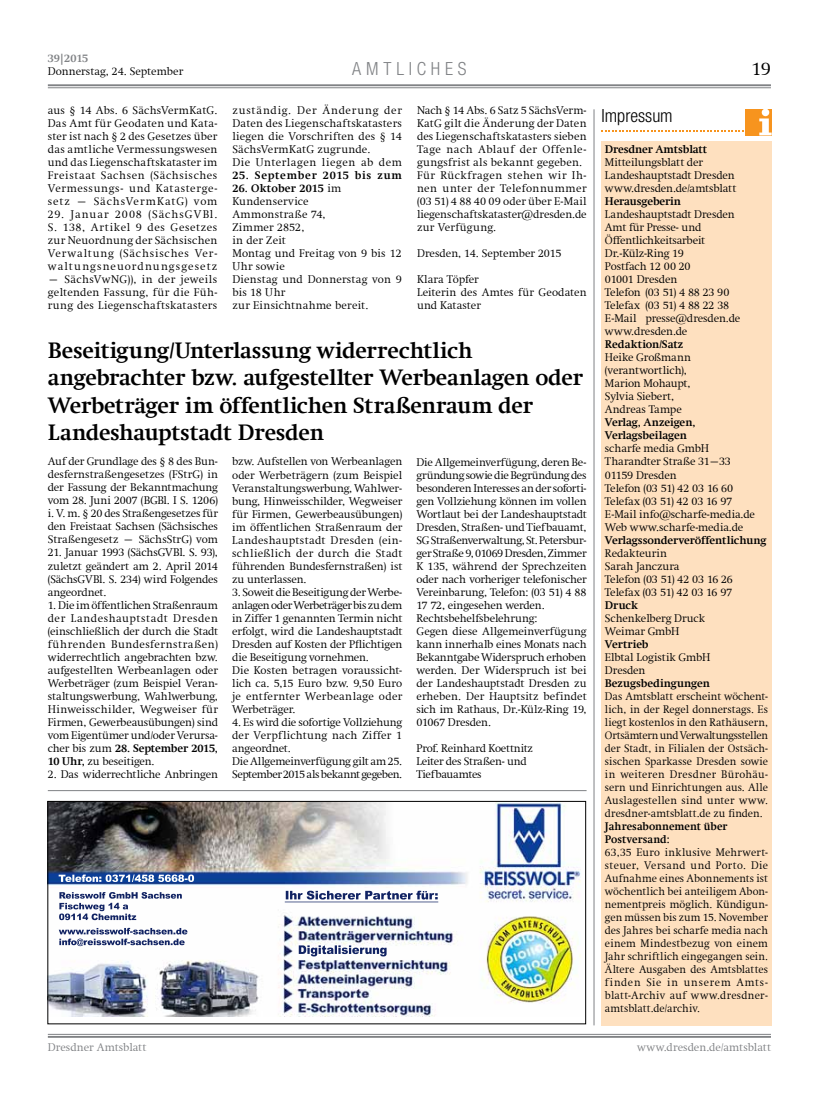
<style>
.page{position:relative;width:833px;height:1117px;background:#fff}
.page>*{position:absolute;margin:0;border:0;box-sizing:border-box;transform-origin:0 0}
.t1{font:700 22.5px/27.5px "Swift Com";letter-spacing:-.01em;color:#000}
.t2{font:300 18.75px "Swift Com";color:#000}
.t3{font:300 condensed 18.12px "Helvetica Neue";letter-spacing:.265em;color:#808285}
.t4{font:300 condensed 18.12px "Helvetica Neue";color:#000}
.t5{font:300 11.25px/13px "Swift Com";letter-spacing:-.005em;color:#000}
.t6{font:300 11.25px/13px "Swift Com";letter-spacing:.02em;color:#000}
.t7{font:700 11.25px/13px "Swift Com";letter-spacing:-.01em;color:#000}
.t8{font:300 11.25px/13px "Swift Com";letter-spacing:.035em;color:#000}
.t9{font:300 11.25px "Swift Com";letter-spacing:.005em;color:#808285}
.t10{font:700 11.25px "Swift Com";letter-spacing:.065em;color:#000}
.t11{font:700 11.25px "Swift Com";letter-spacing:-.01em;color:#808285}
.t12{font:300 11.12px/13px "Swift Com";letter-spacing:.02em;color:#000;text-align:justify}
.t13{font:700 11.12px/13px "Swift Com";letter-spacing:.005em;color:#000}
.s1{font-weight:700}
</style>
<div class="page">
<hr style="left:48px;top:87px;width:723px;height:1px;background:#808285">
<hr style="left:48px;top:84px;width:723px;height:2px;background:#808285">
<hr style="left:48px;top:1033px;width:723px;height:1px;background:#808285">
<hr style="left:48px;top:1035px;width:723px;height:2px;background:#808285">
<img style="left:49px;top:802px;width:532px;height:214px">
<img style="left:286px;top:890px;width:148px;height:9px">
<div style="left:47px;top:800px;width:539px;height:223px;border:1px solid #000"></div>
<hr style="left:593px;top:109px;width:1px;height:916px;background:#808285">
<hr style="left:48px;top:790px;width:538px;height:1px;background:#808285">
<div style="left:601px;top:141px;width:170px;height:884px;background:#fee0bf"></div>
<div style="left:745px;top:109px;width:26px;height:26px;background:#f7941e"></div>
<svg style="left:759px;top:118px;width:12px;height:17px"></svg>
<div style="left:761px;top:109px;width:8px;height:7px;background:#fff;border-radius:50%"></div>
<svg style="left:601px;top:130px;width:143px;height:2px"></svg>
<p class="t11" style="left:48px;top:52px;width:42px">39|2015</p>
<p class="t5" style="left:48px;top:65px;width:137px">Donnerstag, 24. September</p>
<h3 class="t3" style="left:352px;top:58px;width:78px">AMTLICHES</h3>
<h2 class="t2" style="left:751px;top:58px;width:21px">19</h2>
<p class="t5" style="left:48px;top:104px;width:171px;text-align:justify">aus § 14 Abs. 6 SächsVermKatG.<br>Das Amt für Geodaten und Kata&shy;ster ist nach § 2 des Gesetzes über das amtliche Vermessungswesen und das Liegenschaftskataster im Freistaat Sachsen (Sächsisches Vermessungs- und Katasterge&shy;setz – SächsVermKatG) vom</p>
<p class="t5" style="left:48px;top:208px;width:171px;text-align:justify">29. Januar 2008 (SächsGVBl.<br>S. 138, Artikel 9 des Gesetzes zur Neuordnung der Sächsischen Verwaltung (Sächsisches Ver&shy;waltungsneuordnungsgesetz</p>
<p class="t5" style="left:48px;top:273px;width:171px;text-align:justify">– SächsVwNG)), in der jeweils geltenden Fassung, für die Füh&shy;rung des Liegenschaftskatasters</p>
<p class="t8" style="left:232px;top:104px;width:171px">zuständig. Der Änderung der<br>Daten des Liegenschaftskatasters liegen die Vorschriften des § 14<br>SächsVermKatG zugrunde.<br>Die Unterlagen liegen ab dem</p>
<p class="t10" style="left:232px;top:169px;width:171px">25. September 2015 bis zum</p>
<p class="t6" style="left:232px;top:182px;width:171px"><span class="s1">26. Oktober 2015</span> im<br>Kundenservice<br>Ammonstraße 74,<br>Zimmer 2852,<br>in der Zeit<br>Montag und Freitag von 9 bis 12<br>Uhr sowie<br>Dienstag und Donnerstag von 9 bis 18 Uhr<br>zur Einsichtnahme bereit.</p>
<p class="t6" style="left:417px;top:104px;width:171px">Nach § 14 Abs. 6 Satz 5 SächsVerm-<br>KatG gilt die Änderung der Daten des Liegenschaftskatasters sieben<br>Tage nach Ablauf der Offenle&shy;gungsfrist als bekannt gegeben.<br>Für Rückfragen stehen wir Ih&shy;nen unter der Telefonnummer (03 51) 4 88 40 09 oder über E-Mail liegenschaftskataster@dresden.de zur Verfügung.</p>
<p class="t5" style="left:417px;top:247px;width:146px">Dresden, 14. September 2015</p>
<p class="t5" style="left:417px;top:273px;width:171px">Klara Töpfer<br>Leiterin des Amtes für Geodaten und Kataster</p>
<h1 class="t1" style="left:48px;top:336px;width:537px">Beseitigung/Unterlassung widerrechtlich angebrachter bzw. aufgestellter Werbeanlagen oder Werbeträger im öffentlichen Straßenraum der Landeshauptstadt Dresden</h1>
<p class="t5" style="left:48px;top:455px;width:172px;text-align:justify">Auf der Grundlage des § 8 des Bun&shy;desfernstraßengesetzes (FStrG) in der Fassung der Bekanntmachung vom 28. Juni 2007 (BGBl. I S. 1206) i. V. m. § 20 des Straßengesetzes für den Freistaat Sachsen (Sächsisches Straßengesetz – SächsStrG) vom</p>
<p class="t5" style="left:48px;top:546px;width:172px;text-align:justify">21. Januar 1993 (SächsGVBl. S. 93), zuletzt geändert am 2. April 2014 (SächsGVBl. S. 234) wird Folgendes angeordnet.</p>
<p class="t5" style="left:48px;top:598px;width:172px;text-align:justify">1. Die im öffentlichen Straßenraum der Landeshauptstadt Dresden (einschließlich der durch die Stadt führenden Bundesfernstraßen) widerrechtlich angebrachten bzw. aufgestellten Werbeanlagen oder Werbeträger (zum Beispiel Veran&shy;staltungswerbung, Wahlwerbung, Hinweisschilder, Wegweiser für Firmen, Gewerbeausübungen) sind vom Eigentümer und/oder Verursa&shy;cher bis zum <span class="s1">28. September 2015, 10 Uhr,</span> zu beseitigen.</p>
<p class="t5" style="left:48px;top:767px;width:172px">2. Das widerrechtliche Anbringen</p>
<p class="t5" style="left:232px;top:455px;width:172px;text-align:justify">bzw. Aufstellen von Werbeanlagen oder Werbeträgern (zum Beispiel Veranstaltungswerbung, Wahlwer&shy;bung, Hinweisschilder, Wegweiser für Firmen, Gewerbeausübungen) im öffentlichen Straßenraum der Landeshauptstadt Dresden (ein&shy;schließlich der durch die Stadt führenden Bundesfernstraßen) ist zu unterlassen.</p>
<p class="t5" style="left:232px;top:585px;width:172px">3. Soweit die Beseitigung der Werbe&shy;anlagen oder Werbeträger bis zu dem in Ziffer 1 genannten Termin nicht erfolgt, wird die Landeshauptstadt<br>Dresden auf Kosten der Pflichtigen die Beseitigung vornehmen.<br>Die Kosten betragen voraussicht&shy;lich ca. 5,15 Euro bzw. 9,50 Euro je entfernter Werbeanlage oder<br>Werbeträger.</p>
<p class="t5" style="left:232px;top:715px;width:172px">4. Es wird die sofortige Vollziehung der Verpflichtung nach Ziffer 1 angeordnet.<br>Die Allgemeinverfügung gilt am 25.<br>September 2015 als bekannt gegeben.</p>
<p class="t5" style="left:416px;top:455px;width:172px">Die Allgemeinverfügung, deren Be&shy;gründung sowie die Begründung des besonderen Interesses an der soforti&shy;gen Vollziehung können im vollen<br>Wortlaut bei der Landeshauptstadt<br>Dresden, Straßen- und Tiefbauamt,<br>SG Straßenverwaltung, St. Petersbur&shy;ger Straße 9, 01069 Dresden, Zimmer<br>K 135, während der Sprechzeiten oder nach vorheriger telefonischer<br>Vereinbarung, Telefon: (03 51) 4 88<br>17 72, eingesehen werden.<br>Rechtsbehelfsbelehrung:<br>Gegen diese Allgemeinverfügung kann innerhalb eines Monats nach<br>Bekanntgabe Widerspruch erhoben werden. Der Widerspruch ist bei der Landeshauptstadt Dresden zu erheben. Der Hauptsitz befindet sich im Rathaus, Dr.-Külz-Ring 19,<br>01067 Dresden.</p>
<p class="t5" style="left:416px;top:741px;width:118px">Prof. Reinhard Koettnitz<br>Leiter des Straßen- und<br>Tiefbauamtes</p>
<h3 class="t4" style="left:601px;top:105px;width:73px">Impressum</h3>
<p class="t7" style="left:605px;top:143px;width:104px">Dresdner Amtsblatt</p>
<p class="t5" style="left:605px;top:156px;width:133px">Mitteilungsblatt der<br>Landeshauptstadt Dresden www.dresden.de/amtsblatt</p>
<p class="t7" style="left:605px;top:195px;width:77px">Herausgeberin</p>
<p class="t5" style="left:605px;top:208px;width:137px">Landeshauptstadt Dresden<br>Amt für Presse- und<br>Öffentlichkeitsarbeit<br>Dr.-Külz-Ring 19<br>Postfach 12 00 20<br>01001 Dresden<br>Telefon (03 51) 4 88 23 90<br>Telefax (03 51) 4 88 22 38<br>E-Mail presse@dresden.de www.dresden.de</p>
<p class="t7" style="left:605px;top:338px;width:80px">Redaktion/Satz</p>
<p class="t5" style="left:605px;top:351px;width:87px">Heike Großmann (verantwortlich),<br>Marion Mohaupt,<br>Sylvia Siebert,<br>Andreas Tampe</p>
<p class="t7" style="left:605px;top:416px;width:92px">Verlag, Anzeigen,<br>Verlagsbeilagen</p>
<p class="t5" style="left:605px;top:442px;width:151px">scharfe media GmbH<br>Tharandter Straße 31–33<br>01159 Dresden<br>Telefon (03 51) 42 03 16 60<br>Telefax (03 51) 42 03 16 97<br>E-Mail info@scharfe-media.de<br>Web www.scharfe-media.de</p>
<p class="t7" style="left:605px;top:533px;width:163px">Verlagssonderveröffentlichung</p>
<p class="t5" style="left:605px;top:546px;width:130px">Redakteurin<br>Sarah Janczura<br>Telefon (03 51) 42 03 16 26<br>Telefax (03 51) 42 03 16 97</p>
<p class="t7" style="left:605px;top:598px;width:34px">Druck</p>
<p class="t5" style="left:605px;top:611px;width:102px">Schenkelberg Druck<br>Weimar GmbH</p>
<p class="t7" style="left:605px;top:637px;width:45px">Vertrieb</p>
<p class="t5" style="left:605px;top:650px;width:107px">Elbtal Logistik GmbH<br>Dresden</p>
<p class="t7" style="left:605px;top:676px;width:106px">Bezugsbedingungen</p>
<p class="t12" style="left:605px;top:689px;width:165px">Das Amtsblatt erscheint wöchent&shy;lich, in der Regel donnerstags. Es liegt kostenlos in den Rathäusern, Ortsämtern und Verwaltungsstellen der Stadt, in Filialen der Ostsäch&shy;sischen Sparkasse Dresden sowie in weiteren Dresdner Bürohäu&shy;sern und Einrichtungen aus. Alle Auslagestellen sind unter www. dresdner-amtsblatt.de zu finden.</p>
<p class="t13" style="left:605px;top:819px;width:124px">Jahresabonnement über<br>Postversand:</p>
<p class="t12" style="left:605px;top:845px;width:165px">63,35 Euro inklusive Mehrwert&shy;steuer, Versand und Porto. Die Aufnahme eines Abonnements ist wöchentlich bei anteiligem Abon&shy;nementpreis möglich. Kündigun&shy;gen müssen bis zum 15. November des Jahres bei scharfe media nach einem Mindestbezug von einem Jahr schriftlich eingegangen sein.<br>Ältere Ausgaben des Amtsblattes finden Sie in unserem Amts&shy;blatt-Archiv auf www.dresdner&shy;amtsblatt.de/archiv.</p>
<p class="t9" style="left:48px;top:1040px;width:100px">Dresdner Amtsblatt</p>
<p class="t9" style="left:637px;top:1040px;width:135px">www.dresden.de/amtsblatt</p>
</div>
